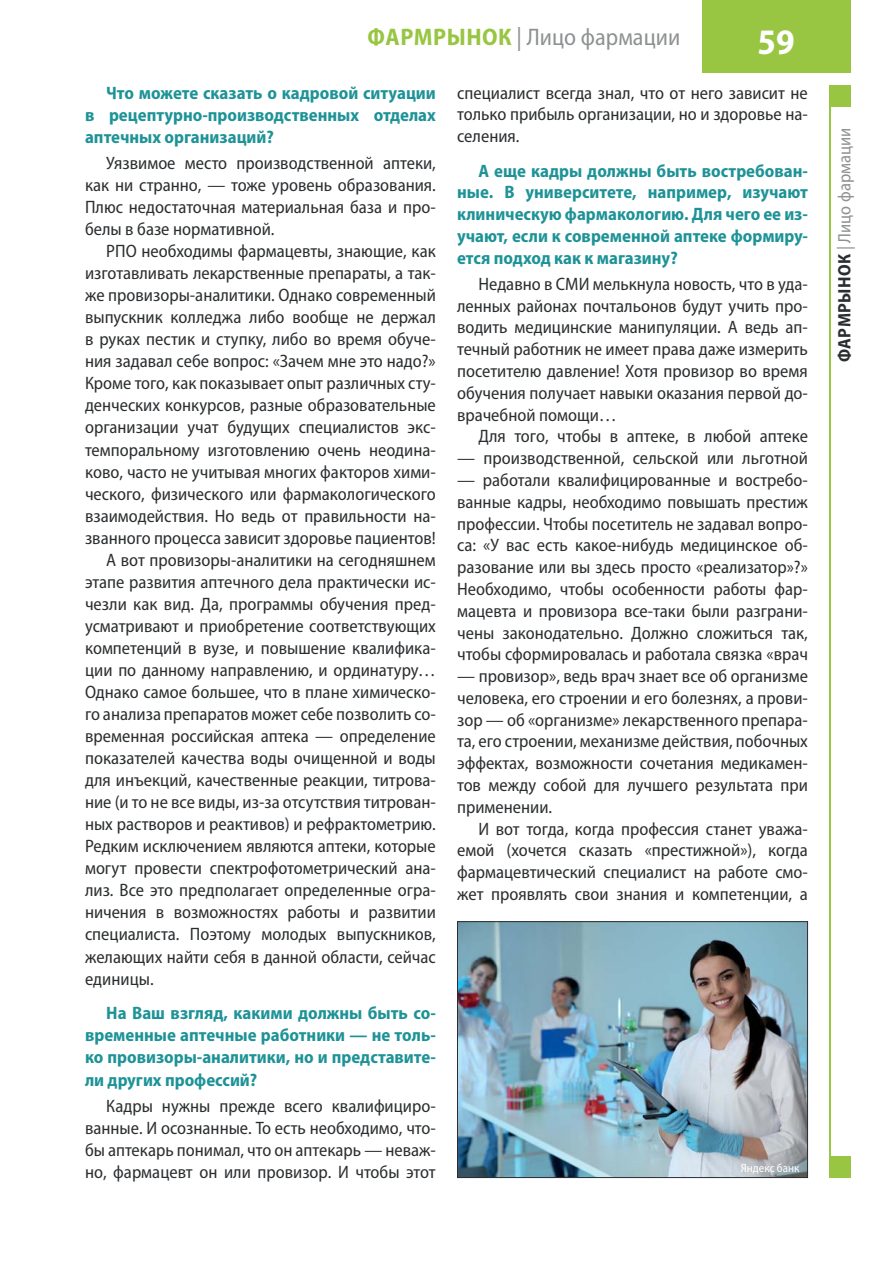
<style>
.page{position:relative;width:893px;height:1263px;background:#fff}
.page>*{position:absolute;margin:0;border:0;box-sizing:border-box;transform-origin:0 0}
.t1{font:700 semi-condensed 36px "Myriad Pro";color:#fff}
.t2{font:semi-condensed 24px "Myriad Pro";color:#8e9192}
.t3{font:semi-condensed 18px/21.8px "Myriad Pro";color:#2b2e30;text-align:justify}
.t4{font:700 semi-condensed 18px/22px "Myriad Pro";color:#1e9397;text-align:justify}
.t5{font:semi-condensed 18px "Myriad Pro";color:#8e9192}
.t6{font:semi-condensed 12px "Myriad Pro";color:#fff}
.s1{font-weight:700;color:#98c643}
.s2{font-weight:700;color:#2b2e30}
</style>
<div class="page">
<div style="left:702px;top:0;width:148px;height:72px;background:#98c643"></div>
<hr style="left:829px;top:85px;width:1px;height:1093px;background:#98c643">
<div style="left:829px;top:85px;width:21px;height:21px;background:#98c643"></div>
<div style="left:829px;top:1157px;width:21px;height:21px;background:#98c643"></div>
<img style="left:459px;top:923px;width:347px;height:253px">
<div style="left:457px;top:921px;width:351px;height:257px;border:1px solid #2b2e30"></div>
<h2 class="t2" style="left:368px;top:28px;width:314px"><span class="s1">ФАРМРЫНОК</span> | Лицо фармации</h2>
<h1 class="t1" style="left:757px;top:21px;width:39px">59</h1>
<p class="t4" style="left:85px;top:81px;width:352px;text-indent:21px">Что можете сказать о кадровой ситуации в рецептурно-производственных отделах аптечных организаций?</p>
<p class="t3" style="left:85px;top:154px;width:352px;text-indent:21px">Уязвимое место производственной аптеки, как ни странно, — тоже уровень образования.<br>Плюс недостаточная материальная база и про&shy;белы в базе нормативной.</p>
<p class="t3" style="left:106px;top:242px;width:331px">РПО необходимы фармацевты, знающие, как</p>
<p class="t3" style="left:85px;top:264px;width:352px">изготавливать лекарственные препараты, а так-</p>
<p class="t3" style="left:85px;top:286px;width:352px">же провизоры-аналитики. Однако современный</p>
<p class="t3" style="left:85px;top:308px;width:352px">выпускник колледжа либо вообще не держал</p>
<p class="t3" style="left:85px;top:330px;width:352px">в руках пестик и ступку, либо во время обуче-</p>
<p class="t3" style="left:85px;top:352px;width:352px">ния задавал себе вопрос: «Зачем мне это надо?»</p>
<p class="t3" style="left:85px;top:374px;width:352px">Кроме того, как показывает опыт различных сту-</p>
<p class="t3" style="left:85px;top:396px;width:352px">денческих конкурсов, разные образовательные</p>
<p class="t3" style="left:85px;top:418px;width:352px">организации учат будущих специалистов экс-</p>
<p class="t3" style="left:85px;top:440px;width:352px">темпоральному изготовлению очень неодина-</p>
<p class="t3" style="left:85px;top:462px;width:352px">ково, часто не учитывая многих факторов хими-</p>
<p class="t3" style="left:85px;top:484px;width:352px">ческого, физического или фармакологического</p>
<p class="t3" style="left:85px;top:507px;width:352px">взаимодействия. Но ведь от правильности на-</p>
<p class="t3" style="left:85px;top:529px;width:352px">званного процесса зависит здоровье пациентов!</p>
<p class="t3" style="left:106px;top:551px;width:331px">А вот провизоры-аналитики на сегодняшнем</p>
<p class="t3" style="left:85px;top:573px;width:352px">этапе развития аптечного дела практически ис-</p>
<p class="t3" style="left:85px;top:595px;width:352px">чезли как вид. Да, программы обучения пред-</p>
<p class="t3" style="left:85px;top:617px;width:352px">усматривают и приобретение соответствующих</p>
<p class="t3" style="left:85px;top:639px;width:352px">компетенций в вузе, и повышение квалифика-</p>
<p class="t3" style="left:85px;top:661px;width:352px">ции по данному направлению, и ординатуру…</p>
<p class="t3" style="left:85px;top:683px;width:352px">Однако самое большее, что в плане химическо-</p>
<p class="t3" style="left:85px;top:705px;width:352px">го анализа препаратов может себе позволить со-</p>
<p class="t3" style="left:85px;top:727px;width:352px">временная российская аптека — определение</p>
<p class="t3" style="left:85px;top:749px;width:352px">показателей качества воды очищенной и воды</p>
<p class="t3" style="left:85px;top:771px;width:352px">для инъекций, качественные реакции, титрова-</p>
<p class="t3" style="left:85px;top:793px;width:352px">ние (и то не все виды, из-за отсутствия титрован-</p>
<p class="t3" style="left:85px;top:815px;width:352px">ных растворов и реактивов) и рефрактометрию.</p>
<p class="t3" style="left:85px;top:837px;width:352px">Редким исключением являются аптеки, которые</p>
<p class="t3" style="left:85px;top:859px;width:352px">могут провести спектрофотометрический ана-</p>
<p class="t3" style="left:85px;top:881px;width:352px">лиз. Все это предполагает определенные огра-</p>
<p class="t3" style="left:85px;top:903px;width:352px">ничения в возможностях работы и развитии</p>
<p class="t3" style="left:85px;top:925px;width:352px">специалиста. Поэтому молодых выпускников,</p>
<p class="t3" style="left:85px;top:947px;width:352px">желающих найти себя в данной области, сейчас</p>
<p class="t3" style="left:85px;top:969px;width:70px">единицы.</p>
<p class="t4" style="left:85px;top:1002px;width:352px;text-indent:21px">На Ваш взгляд, какими должны быть со&shy;временные аптечные работники — не толь&shy;ко провизоры-аналитики, но и представите&shy;ли других профессий?</p>
<p class="t3" style="left:85px;top:1096px;width:352px;text-indent:21px">Кадры нужны прежде всего квалифициро&shy;ванные. И осознанные. То есть необходимо, что&shy;бы аптекарь понимал, что он аптекарь — неваж&shy;но, фармацевт он или провизор. И чтобы этот</p>
<p class="t3" style="left:457px;top:83px;width:352px">специалист всегда знал, что от него зависит не только прибыль организации, но и здоровье на&shy;селения.</p>
<p class="t4" style="left:457px;top:160px;width:352px;text-indent:21px">А еще кадры должны быть востребован&shy;ные. В университете, например, изучают клиническую фармакологию. Для чего ее из&shy;учают, если к современной аптеке формиру&shy;ется подход как к магазину?</p>
<p class="t3" style="left:457px;top:275px;width:352px;text-indent:21px">Недавно в СМИ мелькнула новость, что в уда&shy;ленных районах почтальонов будут учить про&shy;водить медицинские манипуляции. А ведь ап&shy;течный работник не имеет права даже измерить посетителю давление! Хотя провизор во время обучения получает навыки оказания первой до&shy;врачебной помощи…</p>
<p class="t3" style="left:478px;top:427px;width:331px">Для того, чтобы в аптеке, в любой аптеке</p>
<p class="t3" style="left:457px;top:449px;width:352px">— производственной, сельской или льготной</p>
<p class="t3" style="left:457px;top:471px;width:352px">— работали квалифицированные и востребо&shy;ванные кадры, необходимо повышать престиж профессии. Чтобы посетитель не задавал вопро&shy;са: «У вас есть какое-нибудь медицинское об&shy;разование или вы здесь просто «реализатор»?» Необходимо, чтобы особенности работы фар&shy;мацевта и провизора все-таки были разграни&shy;чены законодательно. Должно сложиться так, чтобы сформировалась и работала связка «врач</p>
<p class="t3" style="left:457px;top:667px;width:352px">— провизор», ведь врач знает все об организме человека, его строении и его болезнях, а прови&shy;зор — об «организме» лекарственного препара&shy;та, его строении, механизме действия, побочных эффектах, возможности сочетания медикамен&shy;тов между собой для лучшего результата при применении.</p>
<p class="t3" style="left:457px;top:819px;width:352px;text-indent:21px">И вот тогда, когда профессия станет уважа&shy;емой (хочется сказать «престижной»), когда фармацевтический специалист на работе смо&shy;жет проявлять свои знания и компетенции, а</p>
<p class="t6" style="left:741px;top:1163px;width:60px">Яндекс банк</p>
<p class="t5" style="left:838px;top:362px;width:236px;rotate:-90deg"><span class="s2">ФАРМРЫНОК</span> | Лицо фармации</p>
</div>
